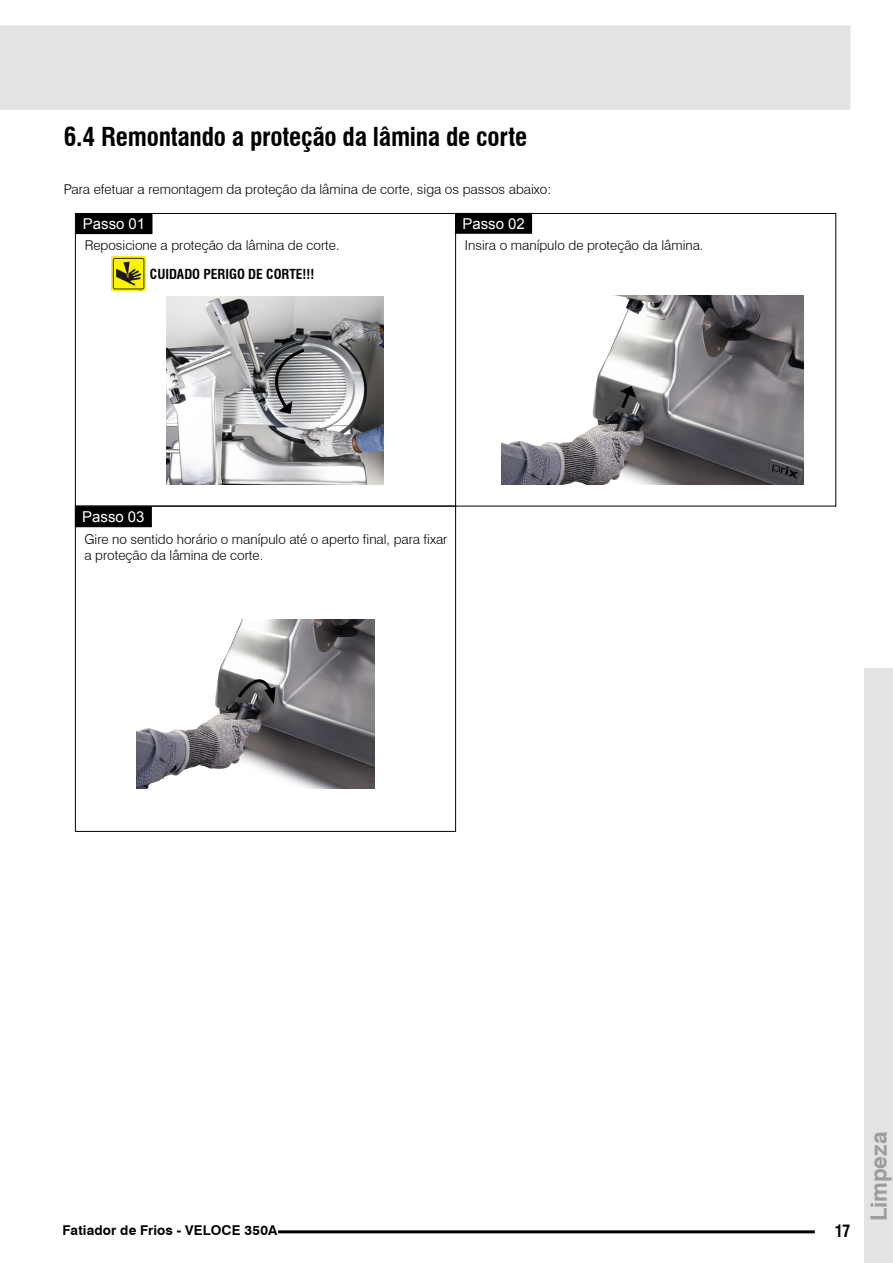
<style>
.page{position:relative;width:893px;height:1263px;background:#fff}
.page>*{position:absolute;margin:0;border:0;box-sizing:border-box;transform-origin:0 0}
.t1{font:700 condensed 25.5px "Swiss 721 BT";letter-spacing:-.01em;color:#000}
.t2{font:700 22.5px "Swiss 721 BT";color:#9d9d9c}
.t3{font:700 condensed 16.5px "Swiss 721 BT";color:#000}
.t4{font:15px "Arial";color:#fff}
.t5{font:300 13.5px/15.8px "Swiss 721 BT";color:#000}
.t6{font:700 13.5px "Swiss 721 BT";letter-spacing:.01em;color:#000}
.t7{font:700 condensed 13.5px "Swiss 721 BT";color:#000}
</style>
<div class="page">
<div style="left:0;top:26px;width:850px;height:84px;background:#e3e3e3"></div>
<hr style="left:278px;top:1230px;width:537px;height:3px;background:#000">
<div style="left:864px;top:668px;width:29px;height:595px;background:#e3e3e3"></div>
<div style="left:75px;top:506px;width:381px;height:326px;border:1px solid #000"></div>
<div style="left:75px;top:507px;width:76px;height:20px;background:#000"></div>
<div style="left:75px;top:506px;width:77px;height:21px;border:1px solid #000"></div>
<hr style="left:455px;top:213px;width:1px;height:295px;background:#000">
<div style="left:76px;top:214px;width:76px;height:20px;background:#000"></div>
<div style="left:76px;top:213px;width:76px;height:21px;border:1px solid #000"></div>
<div style="left:456px;top:213px;width:76px;height:20px;background:#000"></div>
<div style="left:455px;top:213px;width:77px;height:21px;border:1px solid #000"></div>
<img style="left:111px;top:257px;width:34px;height:34px">
<img style="left:167px;top:296px;width:216px;height:188px">
<svg style="left:256px;top:347px;width:51px;height:67px;background:#7d7e81"></svg>
<img style="left:502px;top:296px;width:302px;height:188px">
<svg style="left:619px;top:386px;width:17px;height:26px"></svg>
<img style="left:136px;top:619px;width:238px;height:170px">
<svg style="left:235px;top:662px;width:41px;height:42px"></svg>
<h1 class="t1" style="left:64px;top:122px;width:465px">6.4 Remontando a proteção da lâmina de corte</h1>
<p class="t5" style="left:64px;top:181px;width:489px">Para efetuar a remontagem da proteção da lâmina de corte, siga os passos abaixo:</p>
<p class="t4" style="left:83px;top:214px;width:64px">Passo 01</p>
<p class="t4" style="left:462px;top:214px;width:64px">Passo 02</p>
<p class="t5" style="left:85px;top:237px;width:256px">Reposicione a proteção da lâmina de corte.</p>
<p class="t5" style="left:465px;top:237px;width:240px">Insira o manípulo de proteção da lâmina.</p>
<p class="t7" style="left:150px;top:266px;width:166px">CUIDADO PERIGO DE CORTE!!!</p>
<p class="t4" style="left:82px;top:507px;width:64px">Passo 03</p>
<p class="t5" style="left:84px;top:531px;width:364px">Gire no sentido horário o manípulo até o aperto final, para fixar a proteção da lâmina de corte.</p>
<p class="t6" style="left:63px;top:1221px;width:216px">Fatiador de Frios - VELOCE 350A</p>
<p class="t3" style="left:835px;top:1221px;width:17px">17</p>
<h2 class="t2" style="left:863px;top:1221px;width:91px;rotate:-90deg">Limpeza</h2>
</div>
